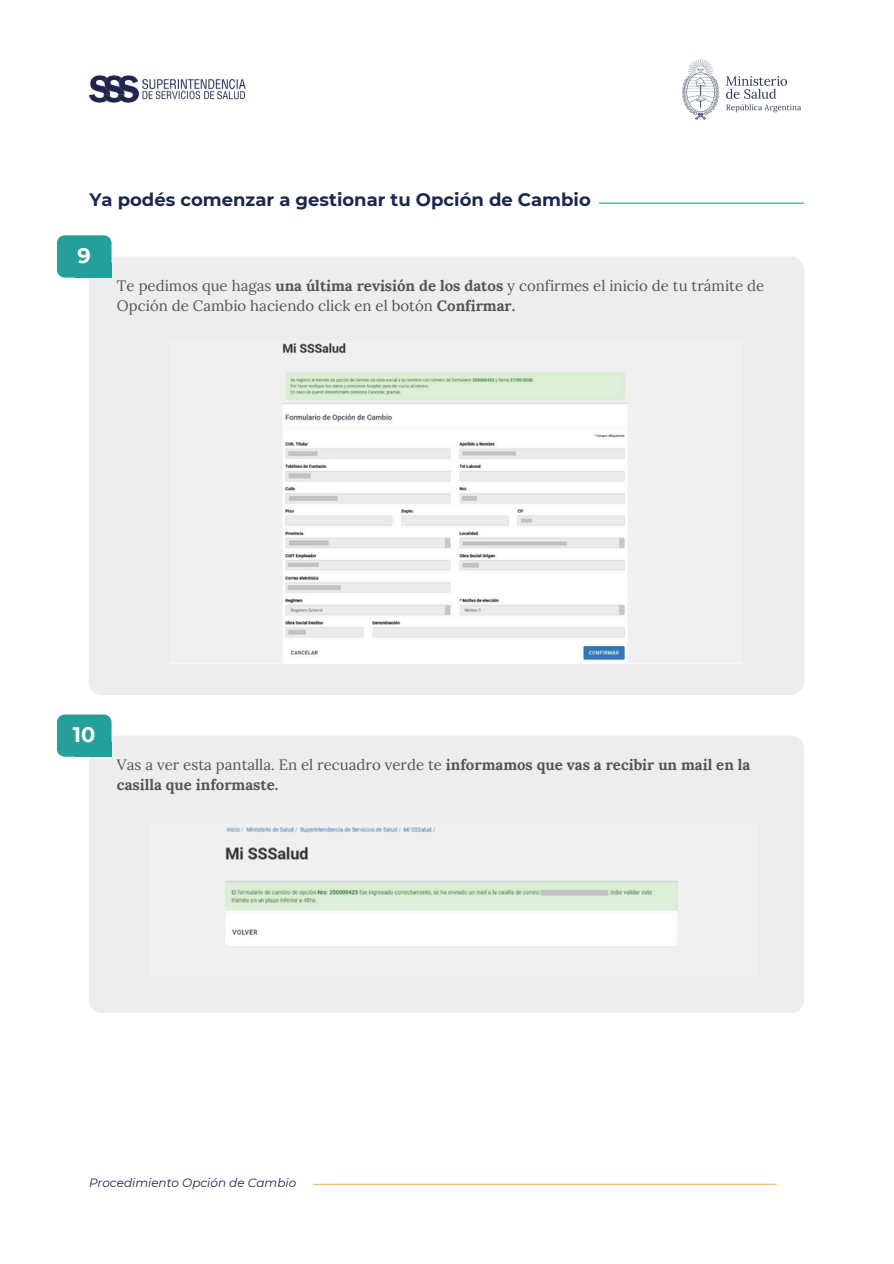
<style>
.page{position:relative;width:894px;height:1264px;background:#fff}
.page>*{position:absolute;margin:0;border:0;box-sizing:border-box;transform-origin:0 0}
.t1{font:700 21px "Montserrat";color:#fff}
.t2{font:700 18px "Montserrat";color:#1a274f}
.t3{font:15px/20.2px "Lora";color:#545454}
.t4{font:700 15px/20.2px "Lora";color:#545454}
.t5{font:italic 12px "Montserrat";color:#1a274f}
.s1{font-weight:700}
.s2{font-weight:400}
</style>
<div class="page">
<img style="left:89px;top:75px;width:157px;height:28px">
<img style="left:682px;top:59px;width:119px;height:61px">
<div style="left:89px;top:256px;width:715px;height:439px;background:#ededed"></div>
<div style="left:57px;top:235px;width:54px;height:42px;background:#249f9a"></div>
<div style="left:75px;top:263px;width:36px;height:14px;background:#249f9a"></div>
<img style="left:171px;top:340px;width:570px;height:323px">
<div style="left:89px;top:735px;width:714px;height:278px;background:#ededed"></div>
<div style="left:57px;top:714px;width:54px;height:42px;background:#249f9a"></div>
<div style="left:75px;top:742px;width:36px;height:14px;background:#249f9a"></div>
<img style="left:151px;top:824px;width:606px;height:152px">
<hr style="left:313px;top:1183px;width:463px;height:1px;background:#e7ba61">
<hr style="left:598px;top:202px;width:206px;height:2px;background:#249f9a">
<h2 class="t2" style="left:89px;top:188px;width:503px">Ya podés comenzar a gestionar tu Opción de Cambio</h2>
<p class="t1" style="left:77px;top:242px;width:15px">9</p>
<p class="t3" style="left:117px;top:275px;width:648px">Te pedimos que hagas <span class="s1">una última revisión de los datos</span> y confirmes el inicio de tu trámite de<br>Opción de Cambio haciendo click en el botón <span class="s1">Confirmar.</span></p>
<p class="t1" style="left:73px;top:721px;width:24px">10</p>
<p class="t4" style="left:117px;top:754px;width:634px"><span class="s2">Vas a ver esta pantalla. En el recuadro verde te</span> informamos que vas a recibir un mail en la casilla que informaste.</p>
<h1 class="t5" style="left:89px;top:1175px;width:209px">Procedimiento Opción de Cambio</h1>
</div>
